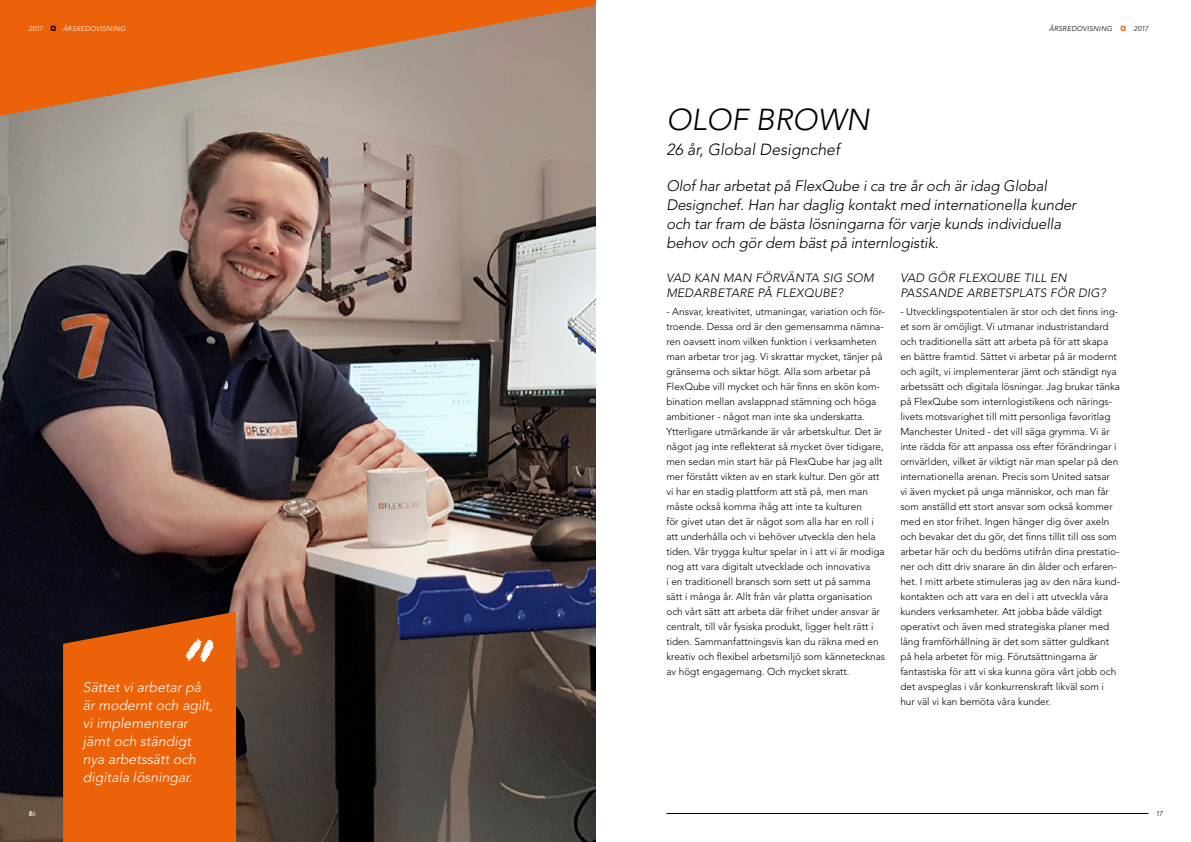
<style>
.page{position:relative;width:1191px;height:842px;background:#fff}
.page>*{position:absolute;margin:0;border:0;box-sizing:border-box;transform-origin:0 0}
.t1{font:70px "Chalkduster";color:#fff}
.t2{font:italic 300 30px "Avenir LT Std";color:#000}
.t3{font:italic 300 16px "Avenir LT Std";color:#000}
.t4{font:italic 300 15px/19px "Avenir LT Std";letter-spacing:-.01em;color:#000}
.t5{font:italic 300 14px/18px "Avenir LT Std";color:#fff}
.t6{font:italic 300 12px/15px "Avenir LT Std";letter-spacing:.02em;color:#000}
.t7{font:300 10px/15px "Avenir LT Std";color:#000}
.t8{font:italic 300 7px "Avenir LT Std";letter-spacing:.03em;color:#fff}
.t9{font:italic 300 7px "Avenir LT Std";letter-spacing:.025em;color:#000}
</style>
<div class="page">
<img style="left:0;top:119px;width:595px;height:723px">
<svg style="left:0;top:0;width:595px;height:119px;background:#ca7e4c"></svg>
<hr style="left:666px;top:813px;width:482px;height:1px;background:#000">
<svg style="left:1120px;top:26px;width:5px;height:5px"></svg>
<svg style="left:51px;top:26px;width:5px;height:5px"></svg>
<svg style="left:63px;top:612px;width:173px;height:230px;background:#db5c09"></svg>
<p class="t8" style="left:28px;top:24px;width:16px">2017</p>
<p class="t8" style="left:63px;top:24px;width:64px">ÅRSREDOVISNING</p>
<h1 class="t1" style="left:181px;top:630px;width:37px">”</h1>
<p class="t8" style="left:28px;top:809px;width:9px">166</p>
<h3 class="t5" style="left:83px;top:678px;width:132px">Sättet vi arbetar på är modernt och agilt, vi implementerar jämt och ständigt nya arbetssätt och digitala lösningar.</h3>
<p class="t9" style="left:1049px;top:24px;width:64px">ÅRSREDOVISNING</p>
<p class="t9" style="left:1133px;top:24px;width:16px">2017</p>
<h2 class="t2" style="left:666px;top:102px;width:204px">OLOF BROWN</h2>
<h3 class="t3" style="left:666px;top:140px;width:175px">26 år, Global Designchef</h3>
<h3 class="t4" style="left:666px;top:176px;width:411px">Olof har arbetat på FlexQube i ca tre år och är idag Global Designchef. Han har daglig kontakt med internationella kunder och tar fram de bästa lösningarna för varje kunds individuella behov och gör dem bäst på internlogistik.</h3>
<p class="t6" style="left:666px;top:271px;width:209px">VAD KAN MAN FÖRVÄNTA SIG SOM<br>MEDARBETARE PÅ FLEXQUBE?</p>
<p class="t7" style="left:666px;top:304px;width:220px">- Ansvar, kreativitet, utmaningar, variation och för&shy;troende. Dessa ord är den gemensamma nämna&shy;ren oavsett inom vilken funktion i verksamheten man arbetar tror jag. Vi skrattar mycket, tänjer på gränserna och siktar högt. Alla som arbetar på FlexQube vill mycket och här finns en skön kom&shy;bination mellan avslappnad stämning och höga ambitioner - något man inte ska underskatta.<br>Ytterligare utmärkande är vår arbetskultur. Det är något jag inte reflekterat så mycket över tidigare, men sedan min start här på FlexQube har jag allt mer förstått vikten av en stark kultur. Den gör att vi har en stadig plattform att stå på, men man måste också komma ihåg att inte ta kulturen<br>för givet utan det är något som alla har en roll i att underhålla och vi behöver utveckla den hela tiden. Vår trygga kultur spelar in i att vi är modiga nog att vara digitalt utvecklade och innovativa<br>i en traditionell bransch som sett ut på samma sätt i många år. Allt från vår platta organisation och vårt sätt att arbeta där frihet under ansvar är centralt, till vår fysiska produkt, ligger helt rätt i tiden. Sammanfattningsvis kan du räkna med en kreativ och flexibel arbetsmiljö som kännetecknas av högt engagemang. Och mycket skratt.</p>
<p class="t6" style="left:900px;top:271px;width:207px">VAD GÖR FLEXQUBE TILL EN<br>PASSANDE ARBETSPLATS FÖR DIG?</p>
<p class="t7" style="left:900px;top:304px;width:221px">- Utvecklingspotentialen är stor och det finns ing&shy;et som är omöjligt. Vi utmanar industristandard och traditionella sätt att arbeta på för att skapa en bättre framtid. Sättet vi arbetar på är modernt och agilt, vi implementerar jämt och ständigt nya arbetssätt och digitala lösningar. Jag brukar tänka på FlexQube som internlogistikens och närings&shy;livets motsvarighet till mitt personliga favoritlag Manchester United - det vill säga grymma. Vi är inte rädda för att anpassa oss efter förändringar i omvärlden, vilket är viktigt när man spelar på den internationella arenan. Precis som United satsar<br>vi även mycket på unga människor, och man får som anställd ett stort ansvar som också kommer med en stor frihet. Ingen hänger dig över axeln och bevakar det du gör, det finns tillit till oss som arbetar här och du bedöms utifrån dina prestatio&shy;ner och ditt driv snarare än din ålder och erfaren&shy;het. I mitt arbete stimuleras jag av den nära kund&shy;kontakten och att vara en del i att utveckla våra kunders verksamheter. Att jobba både väldigt operativt och även med strategiska planer med lång framförhållning är det som sätter guldkant på hela arbetet för mig. Förutsättningarna är fantastiska för att vi ska kunna göra vårt jobb och det avspeglas i vår konkurrenskraft likväl som i hur väl vi kan bemöta våra kunder.</p>
<p class="t9" style="left:1155px;top:809px;width:8px">17</p>
</div>
